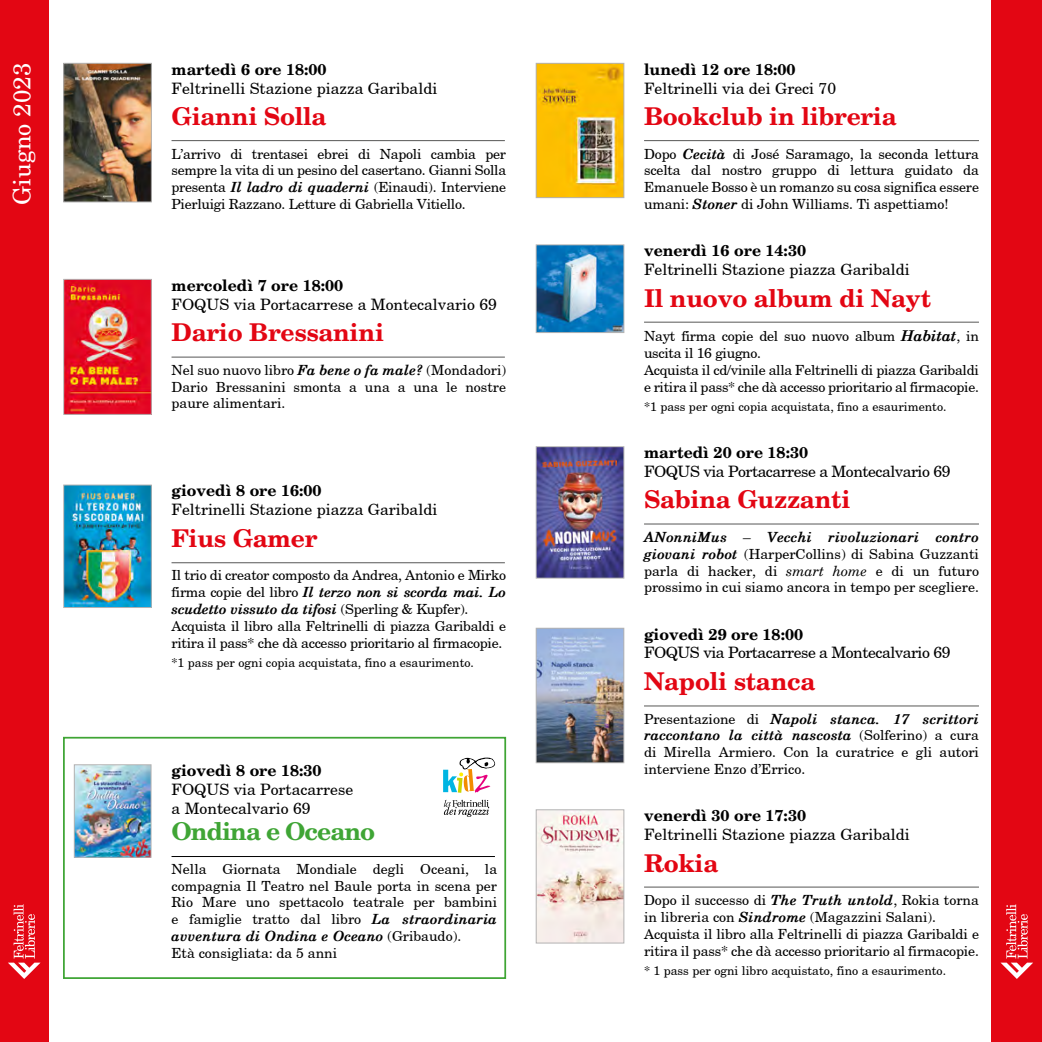
<style>
.page{position:relative;width:1042px;height:1042px;background:#fff}
.page>*{position:absolute;margin:0;border:0;box-sizing:border-box;transform-origin:0 0}
.t1{font:700 24.5px "New Century Schlbk LT Std";letter-spacing:-.01em;color:#e30613}
.t2{font:700 24.5px "New Century Schlbk LT Std";letter-spacing:-.04em;color:#3fa535}
.t3{font:24.15px "New Century Schlbk LT Std";color:#fff}
.t4{font:15.75px/18.9px "New Century Schoolbook";color:#000}
.t5{font:700 15.75px "New Century Schlbk LT Std";color:#000}
.t6{font:15.75px "New Century Schoolbook";letter-spacing:-.03em;color:#000}
.t7{font:14px/16.8px "New Century Schoolbook";letter-spacing:-.01em;color:#000;text-align:justify}
.t8{font:12.25px "New Century Schoolbook";color:#000}
.s1{font-weight:700;font-style:italic}
.s2{font-weight:700;font-style:italic;font-size:14.88px}
.s3{font-style:italic}
</style>
<div class="page">
<div style="left:0;top:0;width:48px;height:1042px;background:#e30613"></div>
<div style="left:991px;top:0;width:51px;height:1042px;background:#e30613"></div>
<svg style="left:8px;top:904px;width:33px;height:75px"></svg>
<svg style="left:1000px;top:904px;width:33px;height:75px"></svg>
<img style="left:63px;top:279px;width:89px;height:136px">
<hr style="left:171px;top:357px;width:334px;height:1px;background:#575756">
<img style="left:63px;top:484px;width:89px;height:124px">
<hr style="left:171px;top:562px;width:334px;height:1px;background:#575756">
<img style="left:63px;top:63px;width:89px;height:140px">
<hr style="left:171px;top:140px;width:334px;height:1px;background:#575756">
<img style="left:535px;top:244px;width:89px;height:89px">
<hr style="left:644px;top:322px;width:335px;height:1px;background:#575756">
<img style="left:535px;top:63px;width:89px;height:135px">
<hr style="left:644px;top:140px;width:335px;height:1px;background:#575756">
<div style="left:63px;top:737px;width:443px;height:242px;border:2px solid #3fa535"></div>
<img style="left:74px;top:764px;width:78px;height:94px">
<hr style="left:171px;top:856px;width:324px;height:1px;background:#000">
<svg style="left:443px;top:757px;width:53px;height:60px"></svg>
<img style="left:535px;top:627px;width:89px;height:136px">
<hr style="left:644px;top:705px;width:335px;height:1px;background:#575756">
<img style="left:535px;top:446px;width:89px;height:133px">
<hr style="left:644px;top:523px;width:335px;height:1px;background:#575756">
<img style="left:535px;top:809px;width:89px;height:134px">
<hr style="left:644px;top:886px;width:335px;height:1px;background:#575756">
<h2 class="t3" style="left:7px;top:205px;width:143px;rotate:-90deg">Giugno 2023</h2>
<p class="t5" style="left:171px;top:59px;width:157px">martedì 6 ore 18:00</p>
<p class="t4" style="left:171px;top:78px;width:267px">Feltrinelli Stazione piazza Garibaldi</p>
<h1 class="t1" style="left:171px;top:101px;width:156px">Gianni Solla</h1>
<p class="t7" style="left:171px;top:145px;width:336px">L’arrivo di trentasei ebrei di Napoli cambia per sempre la vita di un pesino del casertano. Gianni Solla presenta <span class="s1">Il ladro di quaderni</span> (Einaudi). Interviene Pierluigi Razzano. Letture di Gabriella Vitiello.</p>
<p class="t5" style="left:171px;top:275px;width:173px">mercoledì 7 ore 18:00</p>
<p class="t4" style="left:171px;top:294px;width:327px">FOQUS via Portacarrese a Montecalvario 69</p>
<h1 class="t1" style="left:171px;top:317px;width:214px">Dario Bressanini</h1>
<p class="t7" style="left:171px;top:361px;width:336px">Nel suo nuovo libro <span class="s1">Fa bene o fa male?</span> (Mondadori)<br>Dario Bressanini smonta a una a una le nostre paure alimentari.</p>
<p class="t5" style="left:171px;top:481px;width:152px">giovedì 8 ore 16:00</p>
<p class="t4" style="left:171px;top:500px;width:267px">Feltrinelli Stazione piazza Garibaldi</p>
<h1 class="t1" style="left:171px;top:522px;width:147px">Fius Gamer</h1>
<p class="t7" style="left:171px;top:566px;width:336px;text-align:left">Il trio di creator composto da Andrea, Antonio e Mirko firma copie del libro <span class="s1">Il terzo non si scorda mai. Lo scudetto vissuto da tifosi</span> (Sperling &amp; Kupfer).<br>Acquista il libro alla Feltrinelli di piazza Garibaldi e ritira il pass* che dà accesso prioritario al firmacopie.</p>
<p class="t8" style="left:171px;top:655px;width:304px">*1 pass per ogni copia acquistata, fino a esaurimento.</p>
<p class="t5" style="left:171px;top:760px;width:152px">giovedì 8 ore 18:30</p>
<p class="t4" style="left:171px;top:779px;width:183px">FOQUS via Portacarrese a Montecalvario 69</p>
<h1 class="t2" style="left:171px;top:816px;width:205px">Ondina e Oceano</h1>
<p class="t7" style="left:171px;top:860px;width:327px;text-align:left">Nella Giornata Mondiale degli Oceani, la compagnia Il Teatro nel Baule porta in scena per Rio Mare uno spettacolo teatrale per bambini e famiglie tratto dal libro <span class="s1">La straordinaria avventura di Ondina e Oceano</span> (Gribaudo).<br>Età consigliata: da 5 anni</p>
<p class="t5" style="left:644px;top:59px;width:153px">lunedì 12 ore 18:00</p>
<p class="t4" style="left:644px;top:78px;width:193px">Feltrinelli via dei Greci 70</p>
<h1 class="t1" style="left:644px;top:101px;width:254px">Bookclub in libreria</h1>
<p class="t7" style="left:644px;top:145px;width:336px">Dopo <span class="s1">Cecità</span> di José Saramago, la seconda lettura scelta dal nostro gruppo di lettura guidato da Emanuele Bosso è un romanzo su cosa significa essere umani: <span class="s1">Stoner</span> di John Williams. Ti aspettiamo!</p>
<p class="t5" style="left:644px;top:241px;width:164px">venerdì 16 ore 14:30</p>
<p class="t4" style="left:644px;top:260px;width:267px">Feltrinelli Stazione piazza Garibaldi</p>
<h1 class="t1" style="left:644px;top:282px;width:288px">Il nuovo album di Nayt</h1>
<p class="t7" style="left:644px;top:327px;width:336px;text-align:left">Nayt firma copie del suo nuovo album <span class="s2">Habitat</span>, in uscita il 16 giugno.<br>Acquista il cd/vinile alla Feltrinelli di piazza Garibaldi e ritira il pass* che dà accesso prioritario al firmacopie.</p>
<p class="t8" style="left:644px;top:399px;width:304px">*1 pass per ogni copia acquistata, fino a esaurimento.</p>
<p class="t5" style="left:644px;top:442px;width:166px">martedì 20 ore 18:30</p>
<p class="t6" style="left:644px;top:461px;width:308px">FOQUS via Portacarrese a Montecalvario 69</p>
<h1 class="t1" style="left:644px;top:484px;width:208px">Sabina Guzzanti</h1>
<p class="t7" style="left:644px;top:528px;width:336px"><span class="s1">ANonniMus – Vecchi rivoluzionari contro giovani robot</span> (HarperCollins) di Sabina Guzzanti parla di hacker, di <span class="s3">smart home</span> e di un futuro prossimo in cui siamo ancora in tempo per scegliere.</p>
<p class="t5" style="left:644px;top:624px;width:161px">giovedì 29 ore 18:00</p>
<p class="t6" style="left:644px;top:643px;width:308px">FOQUS via Portacarrese a Montecalvario 69</p>
<h1 class="t1" style="left:644px;top:666px;width:173px">Napoli stanca</h1>
<p class="t7" style="left:644px;top:710px;width:336px">Presentazione di <span class="s1">Napoli stanca. 17 scrittori raccontano la città nascosta</span> (Solferino) a cura di Mirella Armiero. Con la curatrice e gli autori interviene Enzo d’Errico.</p>
<p class="t5" style="left:644px;top:805px;width:164px">venerdì 30 ore 17:30</p>
<p class="t4" style="left:644px;top:824px;width:267px">Feltrinelli Stazione piazza Garibaldi</p>
<h1 class="t1" style="left:644px;top:847px;width:76px">Rokia</h1>
<p class="t7" style="left:644px;top:891px;width:336px;text-align:left">Dopo il successo di <span class="s1">The Truth untold</span>, Rokia torna in libreria con <span class="s1">Sindrome</span> (Magazzini Salani).<br>Acquista il libro alla Feltrinelli di piazza Garibaldi e ritira il pass* che dà accesso prioritario al firmacopie.</p>
<p class="t8" style="left:644px;top:963px;width:303px">* 1 pass per ogni libro acquistato, fino a esaurimento.</p>
</div>
